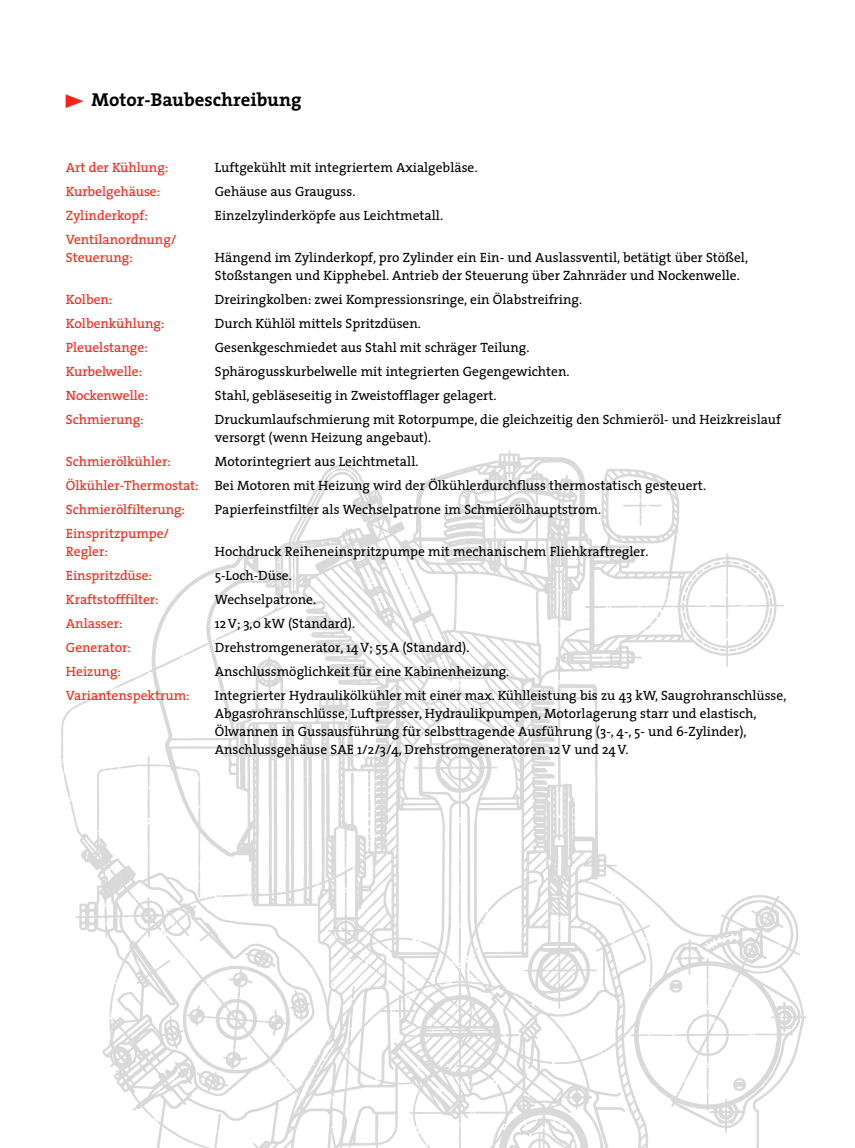
<style>
.page{position:relative;width:855px;height:1148px;background:#fff}
.page>*{position:absolute;margin:0;border:0;box-sizing:border-box;transform-origin:0 0}
.t1{font:700 18.75px "The Serif";color:#000}
.t2{font:13.5px/24px "The Serif";color:#000}
.t3{font:13.5px/24px "The Serif";color:#ff2012}
.s1{font-family:"Berthold Pi BQ";font-weight:400;font-size:16.5px;color:#ff2012}
</style>
<div class="page">
<img style="left:61px;top:450px;width:746px;height:697px">
<h1 class="t1" style="left:66px;top:93px;width:237px"><span class="s1">u</span> Motor-Baubeschreibung</h1>
<p class="t3" style="left:66px;top:156px;width:112px">Art der Kühlung:<br>Kurbelgehäuse:<br>Zylinderkopf:<br>Ventilanordnung/</p>
<p class="t3" style="left:66px;top:246px;width:68px">Steuerung:</p>
<p class="t3" style="left:66px;top:288px;width:100px">Kolben:<br>Kolbenkühlung:<br>Pleuelstange:<br>Kurbelwelle:<br>Nockenwelle:<br>Schmierung:</p>
<p class="t3" style="left:66px;top:450px;width:134px">Schmierölkühler:<br>Ölkühler-Thermostat:<br>Schmierölfilterung:<br>Einspritzpumpe/</p>
<p class="t3" style="left:66px;top:540px;width:125px">Regler:<br>Einspritzdüse:<br>Kraftstofffilter:<br>Anlasser:<br>Generator:<br>Heizung:<br>Variantenspektrum:</p>
<p class="t2" style="left:215px;top:156px;width:264px">Luftgekühlt mit integriertem Axialgebläse.<br>Gehäuse aus Grauguss.<br>Einzelzylinderköpfe aus Leichtmetall.</p>
<p class="t2" style="left:215px;top:249px;width:534px;line-height:18px">Hängend im Zylinderkopf, pro Zylinder ein Ein- und Auslassventil, betätigt über Stößel,<br>Stoßstangen und Kipphebel. Antrieb der Steuerung über Zahnräder und Nockenwelle.</p>
<p class="t2" style="left:215px;top:288px;width:567px">Dreiringkolben: zwei Kompressionsringe, ein Ölabstreifring.<br>Durch Kühlöl mittels Spritzdüsen.<br>Gesenkgeschmiedet aus Stahl mit schräger Teilung.<br>Sphärogusskurbelwelle mit integrierten Gegengewichten.<br>Stahl, gebläseseitig in Zweistofflager gelagert.<br>Druckumlaufschmierung mit Rotorpumpe, die gleichzeitig den Schmieröl- und Heizkreislauf</p>
<p class="t2" style="left:215px;top:426px;width:492px">versorgt (wenn Heizung angebaut).<br>Motorintegriert aus Leichtmetall.<br>Bei Motoren mit Heizung wird der Ölkühlerdurchfluss thermostatisch gesteuert.<br>Papierfeinstfilter als Wechselpatrone im Schmierölhauptstrom.</p>
<p class="t2" style="left:215px;top:540px;width:573px">Hochdruck Reiheneinspritzpumpe mit mechanischem Fliehkraftregler.<br>5-Loch-Düse.<br>Wechselpatrone.<br>12 V; 3,0 kW (Standard).<br>Drehstromgenerator, 14 V; 55 A (Standard).<br>Anschlussmöglichkeit für eine Kabinenheizung.<br>Integrierter Hydraulikölkühler mit einer max. Kühlleistung bis zu 43 kW, Saugrohranschlüsse,</p>
<p class="t2" style="left:215px;top:705px;width:543px;line-height:18px">Abgasrohranschlüsse, Luftpresser, Hydraulikpumpen, Motorlagerung starr und elastisch,<br>Ölwannen in Gussausführung für selbsttragende Ausführung (3-, 4-, 5- und 6-Zylinder),<br>Anschlussgehäuse SAE 1/2/3/4, Drehstromgeneratoren 12 V und 24 V.</p>
</div>
